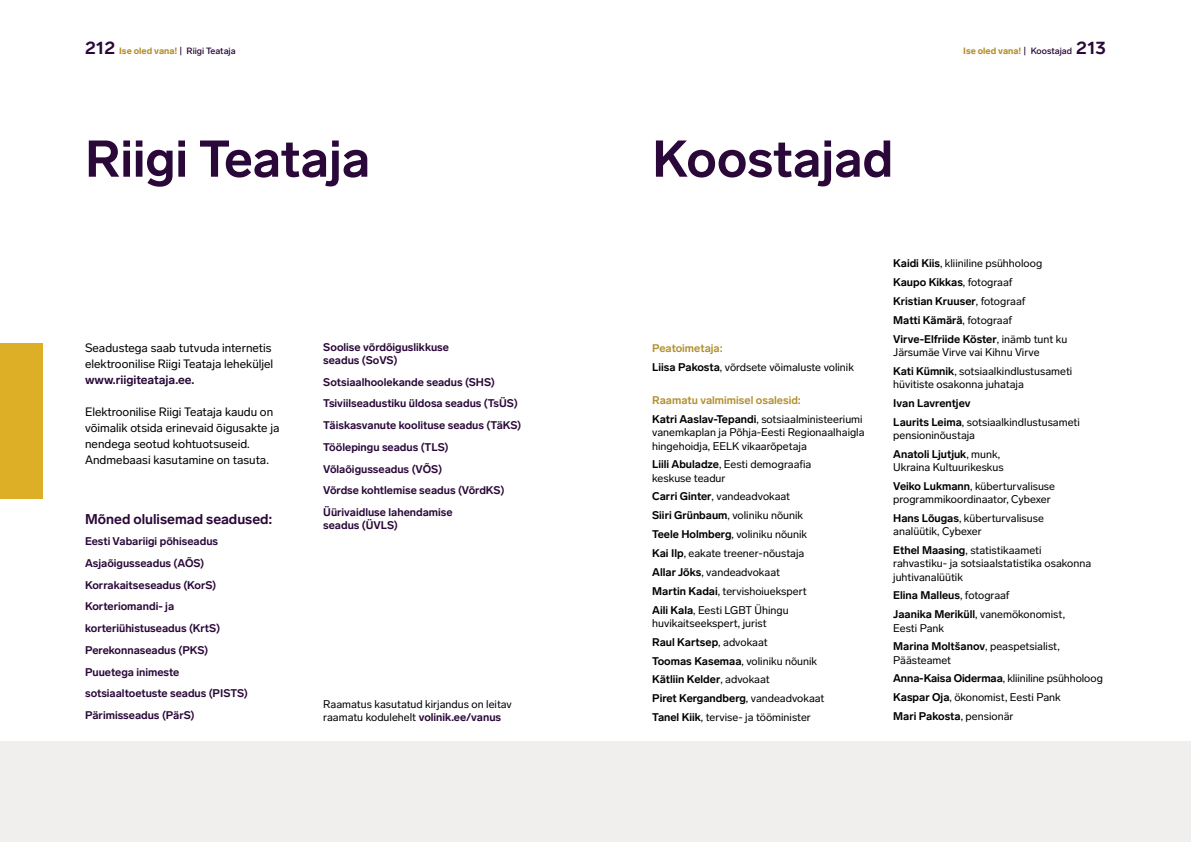
<style>
.page{position:relative;width:1191px;height:842px;background:#fff}
.page>*{position:absolute;margin:0;border:0;box-sizing:border-box;transform-origin:0 0}
.t1{font:700 51px "Lab Grotesque";color:#2a0839}
.t2{font:700 14px "Lab Grotesque";color:#2a0839}
.t3{font:12px/16px "Lab Grotesque";color:#000}
.t4{font:700 12px "Lab Grotesque";color:#2a0839}
.t5{font:11px/18.9px "Lab Grotesque";color:#000}
.t6{font:700 11px/21.7px "Lab Grotesque";color:#2a0839}
.t7{font:700 11px/18.9px "Lab Grotesque";color:#000}
.t8{font:700 11px/18.9px "Lab Grotesque";color:#b4912f}
.t9{font:500 9px "Lab Grotesque";color:#2a0839}
.t10{font:900 9px "Lab Grotesque";color:#b4912f}
.s1{font-weight:700;font-size:18px}
.s2{font-weight:900;color:#b4912f}
.s3{font-weight:500;color:#2a0839}
.s4{font-weight:700;font-size:18px;color:#2a0839}
.s5{font-weight:700;color:#2a0839}
.s6{font-weight:700;color:#b4912f}
.s7{font-weight:700}
.s8{color:#000}
.s9{font-weight:400;color:#000}
.s10{font-weight:400}
</style>
<div class="page">
<div style="left:0;top:742px;width:1191px;height:100px;background:#f1efed"></div>
<div style="left:0;top:343px;width:43px;height:155px;background:#dcaf27"></div>
<p class="t9" style="left:85px;top:45px;width:152px"><span class="s1">212</span> <span class="s2">Ise oled vana!</span> | Riigi Teataja</p>
<p class="t10" style="left:963px;top:46px;width:144px">Ise oled vana! <span class="s3">| Koostajad</span> <span class="s4">213</span></p>
<h1 class="t1" style="left:85px;top:129px;width:287px">Riigi Teataja</h1>
<p class="t3" style="left:85px;top:339px;width:190px">Seadustega saab tutvuda internetis elektroonilise Riigi Teataja leheküljel</p>
<p class="t4" style="left:85px;top:372px;width:111px">www.riigiteataja.ee.</p>
<p class="t3" style="left:85px;top:403px;width:196px">Elektroonilise Riigi Teataja kaudu on võimalik otsida erinevaid õigusakte ja nendega seotud kohtuotsuseid.<br>Andmebaasi kasutamine on tasuta.</p>
<p class="t2" style="left:85px;top:510px;width:189px">Mõned olulisemad seadused:</p>
<p class="t6" style="left:85px;top:531px;width:164px">Eesti Vabariigi põhiseadus<br>Asjaõigusseadus (AÕS)<br>Korrakaitseseadus (KorS)<br>Korteriomandi- ja korteriühistuseadus (KrtS)<br>Perekonnaseadus (PKS)<br>Puuetega inimeste sotsiaaltoetuste seadus (PISTS)<br>Pärimisseadus (PärS)</p>
<p class="t6" style="left:323px;top:340px;width:127px;line-height:13.2px">Soolise võrdõiguslikkuse seadus (SoVS)</p>
<p class="t6" style="left:323px;top:371px;width:200px">Sotsiaalhoolekande seadus (SHS)<br>Tsiviilseadustiku üldosa seadus (TsÜS)<br>Täiskasvanute koolituse seadus (TäKS)<br>Töölepingu seadus (TLS)<br>Võlaõigusseadus (VÕS)<br>Võrdse kohtlemise seadus (VõrdKS)<br>Üürivaidluse lahendamise</p>
<p class="t6" style="left:323px;top:515px;width:76px">seadus (ÜVLS)</p>
<p class="t5" style="left:323px;top:697px;width:190px;line-height:13.2px">Raamatus kasutatud kirjandus on leitav raamatu kodulehelt <span class="s5">volinik.ee/vanus</span></p>
<h1 class="t1" style="left:652px;top:129px;width:242px">Koostajad</h1>
<p class="t5" style="left:652px;top:339px;width:203px"><span class="s6">Peatoimetaja:<br></span><span class="s7">Liisa Pakosta</span>, võrdsete võimaluste volinik</p>
<p class="t8" style="left:652px;top:391px;width:212px">Raamatu valmimisel osalesid:<br><span class="s8">Katri Aaslav-Tepandi</span><span class="s9">, sotsiaalministeeriumi</span></p>
<p class="t5" style="left:652px;top:426px;width:214px;line-height:13.2px">vanemkaplan ja Põhja-Eesti Regionaalhaigla hingehoidja, EELK vikaarõpetaja</p>
<p class="t5" style="left:652px;top:458px;width:161px;line-height:13.2px"><span class="s7">Liili Abuladze</span>, Eesti demograafia keskuse teadur</p>
<p class="t5" style="left:652px;top:487px;width:156px"><span class="s7">Carri Ginter</span>, vandeadvokaat<br><span class="s7">Siiri Grünbaum</span>, voliniku nõunik<br><span class="s7">Teele Holmberg</span>, voliniku nõunik<br><span class="s7">Kai Ilp</span>, eakate treener-nõustaja<br><span class="s7">Allar Jõks</span>, vandeadvokaat<br><span class="s7">Martin Kadai</span>, tervishoiuekspert<br><span class="s7">Aili Kala</span>, Eesti LGBT Ühingu</p>
<p class="t5" style="left:652px;top:614px;width:174px">huvikaitseekspert, jurist<br><span class="s7">Raul Kartsep</span>, advokaat<br><span class="s7">Toomas Kasemaa</span>, voliniku nõunik<br><span class="s7">Kätliin Kelder</span>, advokaat<br><span class="s7">Piret Kergandberg</span>, vandeadvokaat<br><span class="s7">Tanel Kiik</span>, tervise- ja tööminister</p>
<p class="t7" style="left:893px;top:254px;width:175px">Kaidi Kiis<span class="s10">, kliiniline psühholoog<br></span>Kaupo Kikkas<span class="s10">, fotograaf<br></span>Kristian Kruuser<span class="s10">, fotograaf<br></span>Matti Kämärä<span class="s10">, fotograaf<br></span>Virve-Elfriide Köster<span class="s10">, inämb tunt ku</span></p>
<p class="t5" style="left:893px;top:343px;width:181px">Järsumäe Virve vai Kihnu Virve<br><span class="s7">Kati Kümnik</span>, sotsiaalkindlustusameti</p>
<p class="t5" style="left:893px;top:375px;width:132px">hüvitiste osakonna juhataja</p>
<p class="t7" style="left:893px;top:394px;width:188px">Ivan Lavrentjev<br>Laurits Leima<span class="s10">, sotsiaalkindlustusameti</span></p>
<p class="t5" style="left:893px;top:426px;width:108px">pensioninõustaja<br><span class="s7">Anatoli Ljutjuk</span>, munk,</p>
<p class="t5" style="left:893px;top:458px;width:163px">Ukraina Kultuurikeskus<br><span class="s7">Veiko Lukmann</span>, küberturvalisuse</p>
<p class="t5" style="left:893px;top:490px;width:159px">programmikoordinaator, Cybexer<br><span class="s7">Hans Lõugas</span>, küberturvalisuse</p>
<p class="t5" style="left:893px;top:522px;width:150px">analüütik, Cybexer<br><span class="s7">Ethel Maasing</span>, statistikaameti</p>
<p class="t5" style="left:893px;top:557px;width:199px;line-height:13.2px">rahvastiku- ja sotsiaalstatistika osakonna juhtivanalüütik</p>
<p class="t7" style="left:893px;top:586px;width:173px">Elina Malleus<span class="s10">, fotograaf<br></span>Jaanika Meriküll<span class="s10">, vanemökonomist,</span></p>
<p class="t5" style="left:893px;top:618px;width:168px">Eesti Pank<br><span class="s7">Marina Moltšanov</span>, peaspetsialist,</p>
<p class="t5" style="left:893px;top:650px;width:211px">Päästeamet<br><span class="s7">Anna-Kaisa Oidermaa</span>, kliiniline psühholoog<br><span class="s7">Kaspar Oja</span>, ökonomist, Eesti Pank<br><span class="s7">Mari Pakosta</span>, pensionär</p>
</div>
